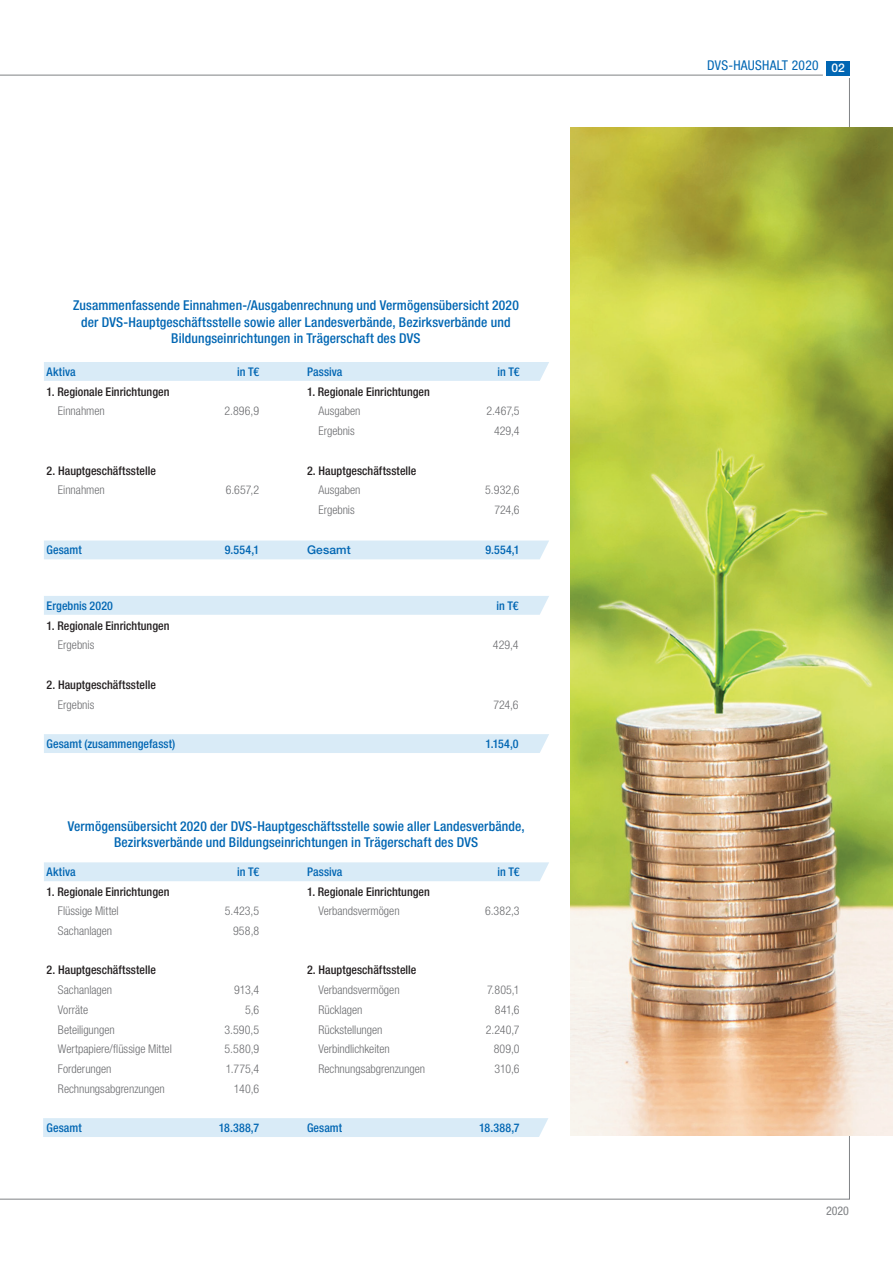
<style>
.page{position:relative;width:893px;height:1263px;background:#fff}
.page>*{position:absolute;margin:0;border:0;box-sizing:border-box;transform-origin:0 0}
.t1{font:500 condensed 13.5px/16.4px "Helvetica Neue LT Std";letter-spacing:.005em;color:#0166b3;text-align:center}
.t2{font:condensed 13.5px "Helvetica Neue LT Std";letter-spacing:.02em;color:#0166b3}
.t3{font:300 condensed 12px "Helvetica Neue LT Std";color:#6c6d70}
.t4{font:500 condensed 12px "Helvetica Neue LT Std";color:#231f20}
.t5{font:500 condensed 12px "Helvetica Neue LT Std";letter-spacing:.005em;color:#0166b3}
.t6{font:500 12px "Helvetica Neue LT Std";letter-spacing:.01em;color:#0166b3}
.t7{font:condensed 12px "Helvetica Neue LT Std";color:#808285}
</style>
<div class="page">
<hr style="left:0;top:75px;width:823px;height:1px;background:#808285">
<div style="left:826px;top:61px;width:24px;height:14px;background:#0166b3"></div>
<img style="left:570px;top:128px;width:323px;height:1008px">
<div style="left:44px;top:862px;width:505px;height:19px;background:#d9ebf7"></div>
<div style="left:43px;top:1118px;width:505px;height:19px;background:#d9ebf7"></div>
<div style="left:44px;top:596px;width:505px;height:19px;background:#d9ebf7"></div>
<div style="left:44px;top:734px;width:505px;height:19px;background:#d9ebf7"></div>
<div style="left:44px;top:362px;width:505px;height:19px;background:#d9ebf7"></div>
<div style="left:44px;top:540px;width:505px;height:19px;background:#d9ebf7"></div>
<p class="t1" style="left:73px;top:297px;width:447px">Zusammenfassende Einnahmen-/Ausgabenrechnung und Vermögensübersicht 2020 der DVS-Hauptgeschäftsstelle sowie aller Landesverbände, Bezirksverbände und<br>Bildungseinrichtungen in Trägerschaft des DVS</p>
<p class="t5" style="left:47px;top:365px;width:31px">Aktiva</p>
<p class="t5" style="left:237px;top:365px;width:24px">in T€</p>
<p class="t4" style="left:47px;top:384px;width:124px">1. Regionale Einrichtungen</p>
<p class="t3" style="left:58px;top:404px;width:48px">Einnahmen</p>
<p class="t3" style="left:225px;top:404px;width:36px">2.896,9</p>
<p class="t4" style="left:47px;top:463px;width:111px">2. Hauptgeschäftsstelle</p>
<p class="t3" style="left:58px;top:483px;width:48px">Einnahmen</p>
<p class="t3" style="left:226px;top:483px;width:35px">6.657,2</p>
<p class="t5" style="left:47px;top:542px;width:37px">Gesamt</p>
<p class="t5" style="left:225px;top:542px;width:36px">9.554,1</p>
<p class="t5" style="left:307px;top:365px;width:37px">Passiva</p>
<p class="t5" style="left:497px;top:365px;width:24px">in T€</p>
<p class="t4" style="left:307px;top:384px;width:124px">1. Regionale Einrichtungen</p>
<p class="t3" style="left:318px;top:404px;width:44px">Ausgaben</p>
<p class="t3" style="left:486px;top:404px;width:35px">2.467,5</p>
<p class="t3" style="left:318px;top:424px;width:38px">Ergebnis</p>
<p class="t3" style="left:494px;top:424px;width:27px">429,4</p>
<p class="t4" style="left:307px;top:463px;width:111px">2. Hauptgeschäftsstelle</p>
<p class="t3" style="left:318px;top:483px;width:44px">Ausgaben</p>
<p class="t3" style="left:485px;top:483px;width:36px">5.932,6</p>
<p class="t3" style="left:318px;top:503px;width:38px">Ergebnis</p>
<p class="t3" style="left:494px;top:503px;width:27px">724,6</p>
<p class="t6" style="left:307px;top:542px;width:45px">Gesamt</p>
<p class="t5" style="left:485px;top:542px;width:36px">9.554,1</p>
<p class="t5" style="left:47px;top:598px;width:68px">Ergebnis 2020</p>
<p class="t5" style="left:496px;top:598px;width:24px">in T€</p>
<p class="t4" style="left:47px;top:618px;width:124px">1. Regionale Einrichtungen</p>
<p class="t3" style="left:58px;top:638px;width:38px">Ergebnis</p>
<p class="t3" style="left:493px;top:638px;width:27px">429,4</p>
<p class="t4" style="left:47px;top:677px;width:111px">2. Hauptgeschäftsstelle</p>
<p class="t3" style="left:58px;top:697px;width:38px">Ergebnis</p>
<p class="t3" style="left:493px;top:697px;width:27px">724,6</p>
<p class="t5" style="left:47px;top:736px;width:130px">Gesamt (zusammengefasst)</p>
<p class="t5" style="left:486px;top:736px;width:35px">1.154,0</p>
<p class="t1" style="left:68px;top:818px;width:458px">Vermögensübersicht 2020 der DVS-Hauptgeschäftsstelle sowie aller Landesverbände,<br>Bezirksverbände und Bildungseinrichtungen in Trägerschaft des DVS</p>
<p class="t5" style="left:47px;top:864px;width:31px">Aktiva</p>
<p class="t5" style="left:237px;top:864px;width:24px">in T€</p>
<p class="t4" style="left:47px;top:884px;width:124px">1. Regionale Einrichtungen</p>
<p class="t3" style="left:58px;top:904px;width:62px">Flüssige Mittel</p>
<p class="t3" style="left:225px;top:904px;width:36px">5.423,5</p>
<p class="t3" style="left:58px;top:924px;width:56px">Sachanlagen</p>
<p class="t3" style="left:233px;top:924px;width:28px">958,8</p>
<p class="t4" style="left:47px;top:963px;width:111px">2. Hauptgeschäftsstelle</p>
<p class="t3" style="left:58px;top:983px;width:56px">Sachanlagen</p>
<p class="t3" style="left:234px;top:983px;width:27px">913,4</p>
<p class="t3" style="left:58px;top:1003px;width:32px">Vorräte</p>
<p class="t3" style="left:245px;top:1003px;width:16px">5,6</p>
<p class="t3" style="left:58px;top:1022px;width:58px">Beteiligungen</p>
<p class="t3" style="left:224px;top:1022px;width:36px">3.590,5</p>
<p class="t3" style="left:58px;top:1042px;width:115px">Wertpapiere/flüssige Mittel</p>
<p class="t3" style="left:225px;top:1042px;width:36px">5.580,9</p>
<p class="t3" style="left:58px;top:1062px;width:55px">Forderungen</p>
<p class="t3" style="left:226px;top:1062px;width:35px">1.775,4</p>
<p class="t3" style="left:58px;top:1082px;width:108px">Rechnungsabgrenzungen</p>
<p class="t3" style="left:234px;top:1082px;width:27px">140,6</p>
<p class="t5" style="left:47px;top:1121px;width:37px">Gesamt</p>
<p class="t5" style="left:219px;top:1121px;width:42px">18.388,7</p>
<p class="t5" style="left:307px;top:864px;width:37px">Passiva</p>
<p class="t5" style="left:497px;top:864px;width:24px">in T€</p>
<p class="t4" style="left:307px;top:884px;width:124px">1. Regionale Einrichtungen</p>
<p class="t3" style="left:318px;top:904px;width:83px">Verbandsvermögen</p>
<p class="t3" style="left:485px;top:904px;width:36px">6.382,3</p>
<p class="t4" style="left:307px;top:963px;width:111px">2. Hauptgeschäftsstelle</p>
<p class="t3" style="left:318px;top:983px;width:83px">Verbandsvermögen</p>
<p class="t3" style="left:487px;top:983px;width:34px">7.805,1</p>
<p class="t3" style="left:318px;top:1003px;width:46px">Rücklagen</p>
<p class="t3" style="left:495px;top:1003px;width:27px">841,6</p>
<p class="t3" style="left:318px;top:1022px;width:66px">Rückstellungen</p>
<p class="t3" style="left:486px;top:1022px;width:35px">2.240,7</p>
<p class="t3" style="left:318px;top:1042px;width:73px">Verbindlichkeiten</p>
<p class="t3" style="left:494px;top:1042px;width:27px">809,0</p>
<p class="t3" style="left:318px;top:1062px;width:108px">Rechnungsabgrenzungen</p>
<p class="t3" style="left:495px;top:1062px;width:27px">310,6</p>
<p class="t5" style="left:307px;top:1121px;width:37px">Gesamt</p>
<p class="t5" style="left:479px;top:1121px;width:42px">18.388,7</p>
<p class="t2" style="left:707px;top:58px;width:139px">DVS-HAUSHALT 2020 <sub>02</sub></p>
<p class="t7" style="left:826px;top:1204px;width:25px">2020</p>
</div>
